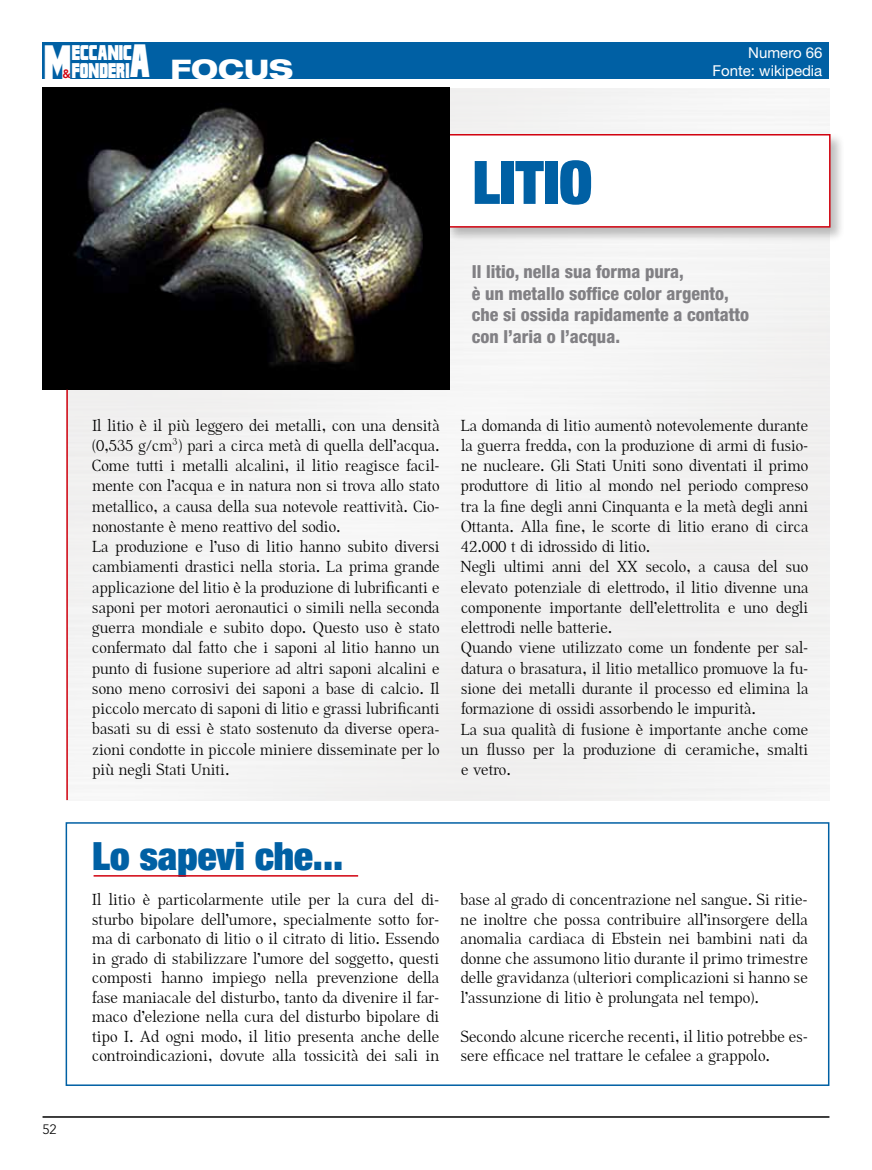
<style>
.page{position:relative;width:872px;height:1170px;background:#fff}
.page>*{position:absolute;margin:0;border:0;box-sizing:border-box;transform-origin:0 0}
.t1{font:900 condensed 60px "Helvetica Neue LT Std";color:#0060a4}
.t2{font:57.45px "Franklin M54";color:#fff;scale:.56 1}
.t3{font:900 condensed 39px "Helvetica Neue LT Std";color:#0060a4}
.t4{font:19.65px/17.9px "Franklin M54";color:#fff;scale:.74 1}
.t5{font:800 condensed 18px/21.6px "Helvetica Neue LT Std";color:#818084}
.t6{font:16.5px/20.2px "Aabced";color:#000}
.t7{font:15px "Helvetica Neue LT Std";color:#fff}
.t8{font:300 13.5px "Avenir LT Std";color:#000}
.s1{font-family:"Avenir LT Std";font-weight:800;font-size:12px;color:#d1010e}
.s2{font-size:42.9px}
.s3{font-family:"Helvetica Neue LT Std";font-weight:800;font-stretch:expanded;font-size:27px}
</style>
<div class="page">
<hr style="left:43px;top:1116px;width:786px;height:1px;background:#000">
<div style="left:43px;top:43px;width:786px;height:36px;background:#0060a4"></div>
<div style="left:68px;top:88px;width:761px;height:712px;background:#f3f3f3"></div>
<div style="left:445px;top:132px;width:400px;height:110px;background:#000;opacity:.25"></div>
<div style="left:446px;top:134px;width:384px;height:93px;background:#fff;border:2px solid #d1010e"></div>
<img style="left:43px;top:88px;width:406px;height:301px">
<hr style="left:66px;top:389px;width:2px;height:411px;background:#d1010e">
<div style="left:66px;top:822px;width:763px;height:263px;background:#fff;border:2px solid #0060a4"></div>
<hr style="left:94px;top:875px;width:264px;height:1px;background:#d1010e">
<p class="t4" style="left:63px;top:44px;width:313px;text-indent:9px">ECCANIC<br><span class="s1">&amp;</span>FONDERI<span class="s2">A</span> <span class="s3">FOCUS</span></p>
<h2 class="t2" style="left:44px;top:35px;width:50px">M</h2>
<p class="t7" style="left:748px;top:44px;width:76px">Numero 66</p>
<h1 class="t1" style="left:472px;top:144px;width:121px">LITIO</h1>
<p class="t7" style="left:712px;top:61px;width:111px">Fonte: wikipedia</p>
<p class="t5" style="left:472px;top:260px;width:279px">Il litio, nella sua forma pura,<br>è un metallo soffice color argento, che si ossida rapidamente a contatto con l’aria o l’acqua.</p>
<p class="t6" style="left:92px;top:415px;width:349px">Il litio è il più leggero dei metalli, con una densità (0,535 g/cm³) pari a circa metà di quella dell’acqua.<br>Come tutti i metalli alcalini, il litio reagisce facil&shy;mente con l’acqua e in natura non si trova allo stato metallico, a causa della sua notevole reattività. Cio&shy;nonostante è meno reattivo del sodio.<br>La produzione e l’uso di litio hanno subito diversi cambiamenti drastici nella storia. La prima grande applicazione del litio è la produzione di lubrificanti e saponi per motori aeronautici o simili nella seconda guerra mondiale e subito dopo. Questo uso è stato confermato dal fatto che i saponi al litio hanno un punto di fusione superiore ad altri saponi alcalini e sono meno corrosivi dei saponi a base di calcio. Il piccolo mercato di saponi di litio e grassi lubrificanti basati su di essi è stato sostenuto da diverse opera&shy;zioni condotte in piccole miniere disseminate per lo più negli Stati Uniti.</p>
<p class="t6" style="left:461px;top:415px;width:349px">La domanda di litio aumentò notevolemente durante la guerra fredda, con la produzione di armi di fusio&shy;ne nucleare. Gli Stati Uniti sono diventati il primo produttore di litio al mondo nel periodo compreso tra la fine degli anni Cinquanta e la metà degli anni Ottanta. Alla fine, le scorte di litio erano di circa 42.000 t di idrossido di litio.<br>Negli ultimi anni del XX secolo, a causa del suo elevato potenziale di elettrodo, il litio divenne una componente importante dell’elettrolita e uno degli elettrodi nelle batterie.<br>Quando viene utilizzato come un fondente per sal&shy;datura o brasatura, il litio metallico promuove la fu&shy;sione dei metalli durante il processo ed elimina la formazione di ossidi assorbendo le impurità.<br>La sua qualità di fusione è importante anche come un flusso per la produzione di ceramiche, smalti e vetro.</p>
<h3 class="t3" style="left:92px;top:830px;width:253px">Lo sapevi che...</h3>
<p class="t8" style="left:43px;top:1121px;width:16px">52</p>
<p class="t6" style="left:92px;top:889px;width:349px;line-height:19.5px;text-align:justify">Il litio è particolarmente utile per la cura del di&shy;sturbo bipolare dell’umore, specialmente sotto for&shy;ma di carbonato di litio o il citrato di litio. Essendo in grado di stabilizzare l’umore del soggetto, questi composti hanno impiego nella prevenzione della fase maniacale del disturbo, tanto da divenire il far&shy;maco d’elezione nella cura del disturbo bipolare di tipo I. Ad ogni modo, il litio presenta anche delle controindicazioni, dovute alla tossicità dei sali in</p>
<p class="t6" style="left:460px;top:889px;width:349px;line-height:19.5px;text-align:justify">base al grado di concentrazione nel sangue. Si ritie&shy;ne inoltre che possa contribuire all’insorgere della anomalia cardiaca di Ebstein nei bambini nati da donne che assumono litio durante il primo trimestre delle gravidanza (ulteriori complicazioni si hanno se l’assunzione di litio è prolungata nel tempo).</p>
<p class="t6" style="left:461px;top:1026px;width:349px;line-height:19.5px">Secondo alcune ricerche recenti, il litio potrebbe es&shy;sere efficace nel trattare le cefalee a grappolo.</p>
</div>
